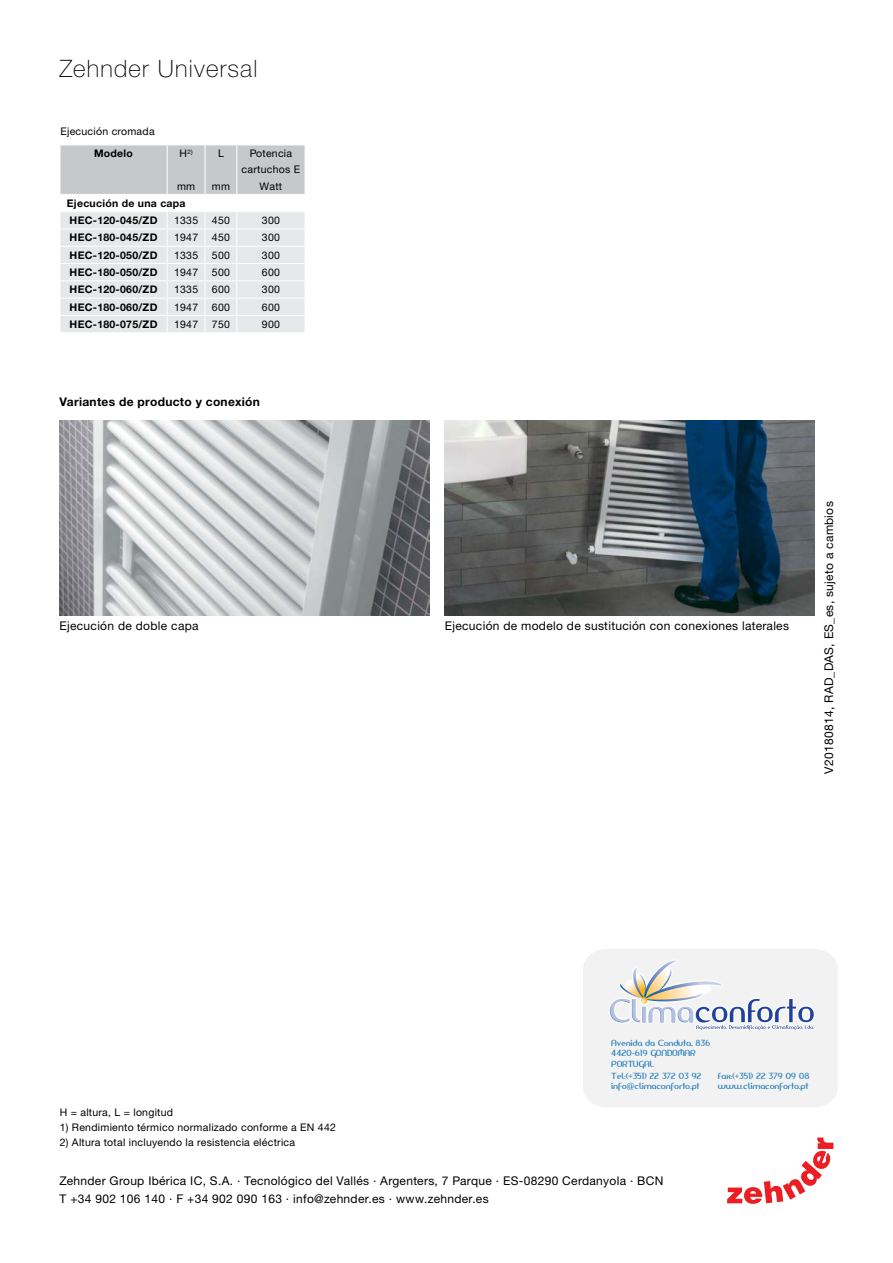
<style>
.page{position:relative;width:893px;height:1263px;background:#fff}
.page>*{position:absolute;margin:0;border:0;box-sizing:border-box;transform-origin:0 0}
.t1{font:100 24px "Helvetica Neue LTW1 G";letter-spacing:.05em;color:#000}
.t2{font:12px/18px "Helvetica Neuefor Zehnder";letter-spacing:.025em;color:#000}
.t3{font:700 12px "Helvetica Neue LTW1 G";letter-spacing:.025em;color:#000}
.t4{font:10.5px/16.4px "Helvetica Neuefor Zehnder";letter-spacing:.025em;color:#000;text-align:center}
.t5{font:700 10.5px/17.1px "Helvetica Neue LTW1 G";letter-spacing:.025em;color:#000}
.t6{font:8.25px/10.6px "Amerika Sans";color:#1c78b8}
.t7{font:6.15px "Helvetica Neuefor Zehnder";color:#000}
.s1{font-size:10.5px}
</style>
<div class="page">
<svg style="left:60px;top:145px;width:245px;height:187px"></svg>
<hr style="left:60px;top:194px;width:107px;height:1px;background:#fff">
<hr style="left:167px;top:194px;width:38px;height:1px;background:#fff">
<hr style="left:205px;top:194px;width:32px;height:1px;background:#fff">
<hr style="left:237px;top:194px;width:68px;height:1px;background:#fff">
<hr style="left:60px;top:211px;width:107px;height:1px;background:#fff">
<hr style="left:167px;top:211px;width:38px;height:1px;background:#fff">
<hr style="left:205px;top:211px;width:32px;height:1px;background:#fff">
<hr style="left:237px;top:211px;width:68px;height:1px;background:#fff">
<hr style="left:60px;top:228px;width:107px;height:1px;background:#fff">
<hr style="left:167px;top:228px;width:38px;height:1px;background:#fff">
<hr style="left:205px;top:228px;width:32px;height:1px;background:#fff">
<hr style="left:237px;top:228px;width:68px;height:1px;background:#fff">
<hr style="left:60px;top:246px;width:107px;height:1px;background:#fff">
<hr style="left:167px;top:246px;width:38px;height:1px;background:#fff">
<hr style="left:205px;top:246px;width:32px;height:1px;background:#fff">
<hr style="left:237px;top:246px;width:68px;height:1px;background:#fff">
<hr style="left:60px;top:263px;width:107px;height:1px;background:#fff">
<hr style="left:167px;top:263px;width:38px;height:1px;background:#fff">
<hr style="left:205px;top:263px;width:32px;height:1px;background:#fff">
<hr style="left:237px;top:263px;width:68px;height:1px;background:#fff">
<hr style="left:60px;top:280px;width:107px;height:1px;background:#fff">
<hr style="left:167px;top:280px;width:38px;height:1px;background:#fff">
<hr style="left:205px;top:280px;width:32px;height:1px;background:#fff">
<hr style="left:237px;top:280px;width:68px;height:1px;background:#fff">
<hr style="left:60px;top:298px;width:107px;height:1px;background:#fff">
<hr style="left:167px;top:298px;width:38px;height:1px;background:#fff">
<hr style="left:205px;top:298px;width:32px;height:1px;background:#fff">
<hr style="left:237px;top:298px;width:68px;height:1px;background:#fff">
<hr style="left:60px;top:315px;width:107px;height:1px;background:#fff">
<hr style="left:167px;top:315px;width:38px;height:1px;background:#fff">
<hr style="left:205px;top:315px;width:32px;height:1px;background:#fff">
<hr style="left:237px;top:315px;width:68px;height:1px;background:#fff">
<img style="left:60px;top:421px;width:369px;height:195px">
<img style="left:445px;top:421px;width:370px;height:195px">
<svg style="left:727px;top:1137px;width:106px;height:67px"></svg>
<div style="left:583px;top:949px;width:255px;height:158px;background:#f2f2f2"></div>
<img style="left:600px;top:953px;width:223px;height:84px">
<h1 class="t1" style="left:60px;top:54px;width:200px">Zehnder Universal</h1>
<p class="t4" style="left:60px;top:123px;width:96px">Ejecución cromada</p>
<p class="t5" style="left:94px;top:145px;width:40px">Modelo</p>
<p class="t7" style="left:180px;top:148px;width:14px"><span class="s1">H</span>2)</p>
<p class="t4" style="left:177px;top:178px;width:20px">mm</p>
<p class="t4" style="left:218px;top:145px;width:7px">L</p>
<p class="t4" style="left:212px;top:178px;width:20px">mm</p>
<p class="t4" style="left:242px;top:145px;width:60px">Potencia cartuchos E<br>Watt</p>
<p class="t5" style="left:67px;top:195px;width:120px">Ejecución de una capa<br>HEC-120-045/ZD</p>
<p class="t4" style="left:174px;top:212px;width:26px">1335</p>
<p class="t4" style="left:212px;top:212px;width:20px">450</p>
<p class="t4" style="left:262px;top:212px;width:20px">300</p>
<p class="t5" style="left:70px;top:229px;width:89px">HEC-180-045/ZD</p>
<p class="t4" style="left:174px;top:229px;width:26px">1947</p>
<p class="t4" style="left:212px;top:229px;width:20px">450</p>
<p class="t4" style="left:262px;top:229px;width:20px">300</p>
<p class="t5" style="left:70px;top:246px;width:89px">HEC-120-050/ZD</p>
<p class="t4" style="left:174px;top:247px;width:26px">1335</p>
<p class="t4" style="left:212px;top:247px;width:20px">500</p>
<p class="t4" style="left:262px;top:247px;width:20px">300</p>
<p class="t5" style="left:70px;top:264px;width:89px">HEC-180-050/ZD</p>
<p class="t4" style="left:174px;top:264px;width:26px">1947</p>
<p class="t4" style="left:212px;top:264px;width:20px">500</p>
<p class="t4" style="left:262px;top:264px;width:20px">600</p>
<p class="t5" style="left:70px;top:281px;width:89px">HEC-120-060/ZD</p>
<p class="t4" style="left:174px;top:281px;width:26px">1335</p>
<p class="t4" style="left:212px;top:281px;width:20px">600</p>
<p class="t4" style="left:262px;top:281px;width:20px">300</p>
<p class="t5" style="left:70px;top:298px;width:89px">HEC-180-060/ZD</p>
<p class="t4" style="left:174px;top:299px;width:26px">1947</p>
<p class="t4" style="left:212px;top:299px;width:20px">600</p>
<p class="t4" style="left:262px;top:299px;width:20px">600</p>
<p class="t5" style="left:70px;top:315px;width:89px">HEC-180-075/ZD</p>
<p class="t4" style="left:174px;top:316px;width:26px">1947</p>
<p class="t4" style="left:212px;top:316px;width:20px">750</p>
<p class="t4" style="left:262px;top:316px;width:20px">900</p>
<p class="t3" style="left:60px;top:394px;width:202px">Variantes de producto y conexión</p>
<p class="t2" style="left:60px;top:617px;width:141px">Ejecución de doble capa</p>
<p class="t2" style="left:445px;top:617px;width:346px">Ejecución de modelo de sustitución con conexiones laterales</p>
<p class="t2" style="left:820px;top:774px;width:274px;rotate:-90deg">V20180814, RAD_DAS, ES_es, sujeto a cambios</p>
<p class="t4" style="left:60px;top:1104px;width:115px">H = altura, L = longitud</p>
<p class="t4" style="left:60px;top:1119px;width:278px">1) Rendimiento térmico normalizado conforme a EN 442</p>
<p class="t4" style="left:60px;top:1133px;width:237px">2) Altura total incluyendo la resistencia eléctrica</p>
<p class="t6" style="left:611px;top:1037px;width:100px">Avenida da Conduta, 836<br>4420-619 GONDOMAR<br>PORTUGAL</p>
<p class="t6" style="left:611px;top:1071px;width:91px">Tel:(+351) 22 372 03 92</p>
<p class="t6" style="left:718px;top:1071px;width:93px">Fax:(+351) 22 379 09 08</p>
<p class="t6" style="left:611px;top:1081px;width:90px">info@climaconforto.pt</p>
<p class="t6" style="left:718px;top:1081px;width:92px">www.climaconforto.pt</p>
<p class="t2" style="left:60px;top:1172px;width:605px">Zehnder Group Ibérica IC, S.A. · Tecnológico del Vallés · Argenters, 7 Parque · ES-08290 Cerdanyola · BCN<br>T +34 902 106 140 · F +34 902 090 163 · info@zehnder.es · www.zehnder.es</p>
</div>
